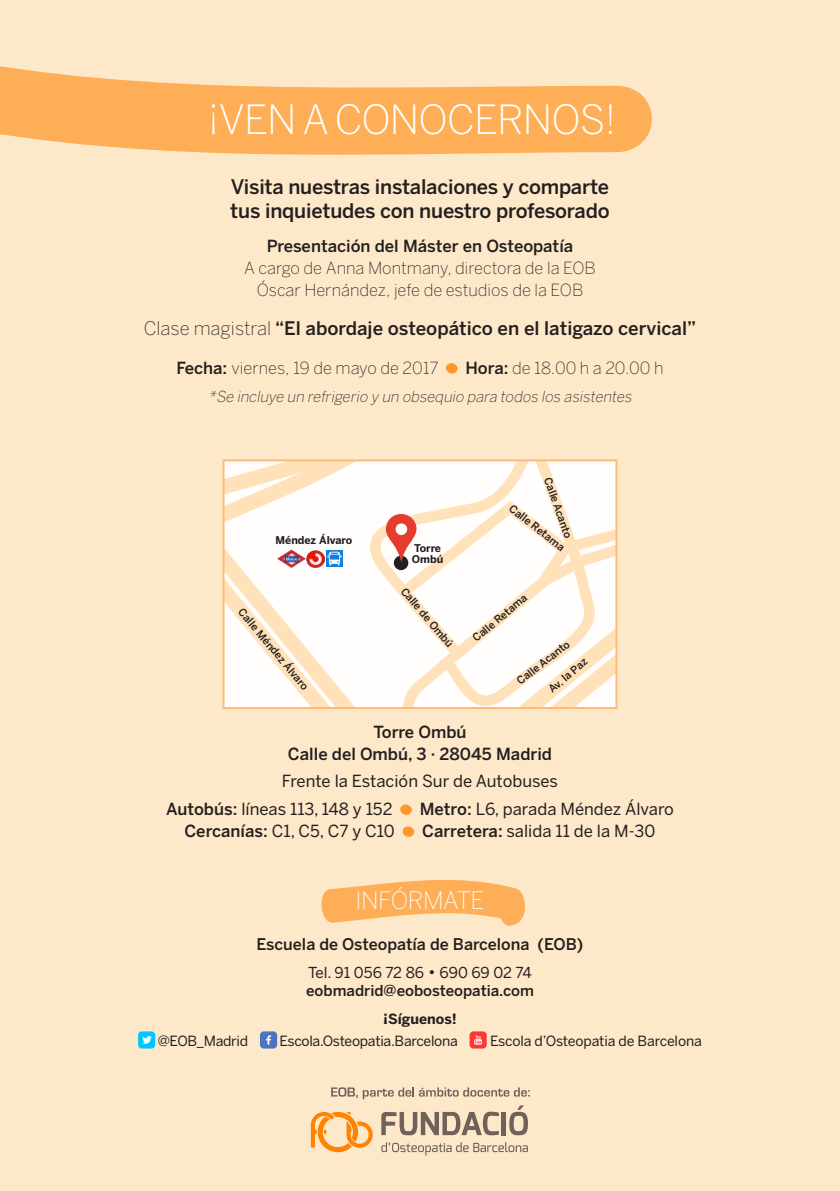
<style>
.page{position:relative;width:840px;height:1191px;background:#fff}
.page>*{position:absolute;margin:0;border:0;box-sizing:border-box;transform-origin:0 0}
.t1{font:300 40px "Benton Sans";letter-spacing:-.02em;color:#fff}
.t2{font:200 23.8px "Benton Sans";letter-spacing:-.02em;color:#fff}
.t3{font:500 20px/24px "Benton Sans";letter-spacing:-.01em;color:#241f1f}
.t4{font:500 18.6px "Benton Sans";color:#241f1f}
.t5{font:16.6px/27.6px "Benton Sans";color:#241f1f}
.t6{font:200 16.6px/22px "Benton Sans";color:#241f1f;text-align:center}
.t7{font:500 16.6px/22px "Benton Sans";color:#241f1f;text-align:center}
.t8{font:500 16px "Benton Sans";color:#241f1f}
.t9{font:italic 200 15px "Benton Sans";color:#241f1f}
.t10{font:500 15px/18px "Benton Sans";color:#241f1f}
.t11{font:14px "Benton Sans";letter-spacing:-.02em;color:#241f1f}
.t12{font:700 14px "Benton Sans";color:#241f1f}
.t13{font:500 10.6px "Benton Sans";color:#241f1f}
.t14{font:700 10.6px/10.6px "Benton Sans";color:#241f1f}
.s1{font-weight:200}
.s2{font-weight:500}
.s3{font-weight:400}
.s4{font-weight:400;font-size:16.6px}
</style>
<div class="page">
<div style="left:0;top:0;width:839px;height:1191px;background:#fee8ca"></div>
<svg style="left:0;top:66px;width:652px;height:89px;fill:#feae57"></svg>
<svg style="left:446px;top:363px;width:11px;height:11px"></svg>
<svg style="left:400px;top:804px;width:12px;height:11px"></svg>
<svg style="left:402px;top:826px;width:12px;height:11px"></svg>
<svg style="left:321px;top:880px;width:205px;height:46px"></svg>
<div style="left:138px;top:1031px;width:17px;height:17px;background:#00c7ff;border-radius:4px"></div>
<svg style="left:142px;top:1036px;width:10px;height:7px"></svg>
<div style="left:260px;top:1031px;width:17px;height:17px;background:#4d75bf;border-radius:4px"></div>
<svg style="left:266px;top:1035px;width:5px;height:9px"></svg>
<div style="left:469px;top:1031px;width:17px;height:17px;background:#fc3833;border-radius:4px"></div>
<svg style="left:474px;top:1035px;width:8px;height:9px"></svg>
<svg style="left:223px;top:460px;width:393px;height:248px"></svg>
<div style="left:395px;top:523px;width:12px;height:12px;background:#fff;border-radius:50%"></div>
<svg style="left:381px;top:1111px;width:117px;height:24px"></svg>
<div style="left:501px;top:1112px;width:5px;height:23px;background:#6f625a"></div>
<svg style="left:509px;top:1105px;width:18px;height:30px"></svg>
<svg style="left:381px;top:1142px;width:146px;height:13px"></svg>
<svg style="left:311px;top:1111px;width:62px;height:41px"></svg>
<svg style="left:331px;top:1087px;width:198px;height:12px"></svg>
<h1 class="t1" style="left:207px;top:96px;width:410px">¡VEN A CONOCERNOS!</h1>
<p class="t3" style="left:230px;top:175px;width:380px">Visita nuestras instalaciones y comparte tus inquietudes con nuestro profesorado</p>
<p class="t7" style="left:266px;top:234px;width:308px">Presentación del Máster en Osteopatía</p>
<p class="t6" style="left:244px;top:256px;width:353px">A cargo de Anna Montmany, directora de la EOB<br>Óscar Hernández, jefe de estudios de la EOB</p>
<p class="t4" style="left:144px;top:317px;width:553px"><span class="s1">Clase magistral</span> “El abordaje osteopático en el latigazo cervical”</p>
<p class="t6" style="left:176px;top:356px;width:263px"><span class="s2">Fecha:</span> viernes, 19 de mayo de 2017</p>
<p class="t6" style="left:465px;top:356px;width:199px"><span class="s2">Hora:</span> de 18.00 h a 20.00 h</p>
<p class="t9" style="left:208px;top:387px;width:427px">*Se incluye un refrigerio y un obsequio para todos los asistentes</p>
<p class="t14" style="left:275px;top:534px;width:78px">Méndez Álvaro</p>
<p class="t13" style="left:245px;top:605px;width:104px;rotate:50deg">Calle Méndez Álvaro</p>
<p class="t14" style="left:411px;top:543px;width:33px">Torre<br>Ombú</p>
<p class="t13" style="left:408px;top:585px;width:76px;rotate:50deg">Calle de Ombú</p>
<p class="t13" style="left:553px;top:475px;width:65px;rotate:71deg">Calle Acanto</p>
<p class="t13" style="left:514px;top:502px;width:69px;rotate:38deg">Calle Retama</p>
<p class="t13" style="left:469px;top:634px;width:69px;rotate:-40deg">Calle Retama</p>
<p class="t13" style="left:514px;top:677px;width:65px;rotate:-38deg">Calle Acanto</p>
<p class="t13" style="left:545px;top:685px;width:49px;rotate:-40deg">Av. la Paz</p>
<p class="t7" style="left:288px;top:720px;width:265px">Torre Ombú<br>Calle del Ombú, 3 · 28045 Madrid</p>
<p class="t5" style="left:166px;top:767px;width:393px;text-indent:116px">Frente la Estación Sur de Autobuses<br><span class="s2">Autobús:</span> líneas 113, 148 y 152</p>
<p class="t5" style="left:419px;top:795px;width:255px"><span class="s2">Metro:</span> L6, parada Méndez Álvaro</p>
<p class="t5" style="left:184px;top:817px;width:212px"><span class="s2">Cercanías:</span> C1, C5, C7 y C10</p>
<p class="t5" style="left:422px;top:817px;width:235px"><span class="s2">Carretera:</span> salida 11 de la M-30</p>
<h2 class="t2" style="left:355px;top:887px;width:130px">INFÓRMATE</h2>
<p class="t8" style="left:256px;top:934px;width:328px">Escuela de Osteopatía de Barcelona (EOB)</p>
<p class="t10" style="left:306px;top:963px;width:229px"><span class="s3">Tel. 91 056 72 86</span> <span class="s4">•</span> <span class="s3">690 69 02 74 </span>eobmadrid@eobosteopatia.com</p>
<p class="t12" style="left:383px;top:1010px;width:75px">¡Síguenos!</p>
<p class="t11" style="left:158px;top:1032px;width:92px">@EOB_Madrid</p>
<p class="t11" style="left:279px;top:1032px;width:180px">Escola.Osteopatia.Barcelona</p>
<p class="t11" style="left:489px;top:1032px;width:213px">Escola d’Osteopatia de Barcelona</p>
</div>
